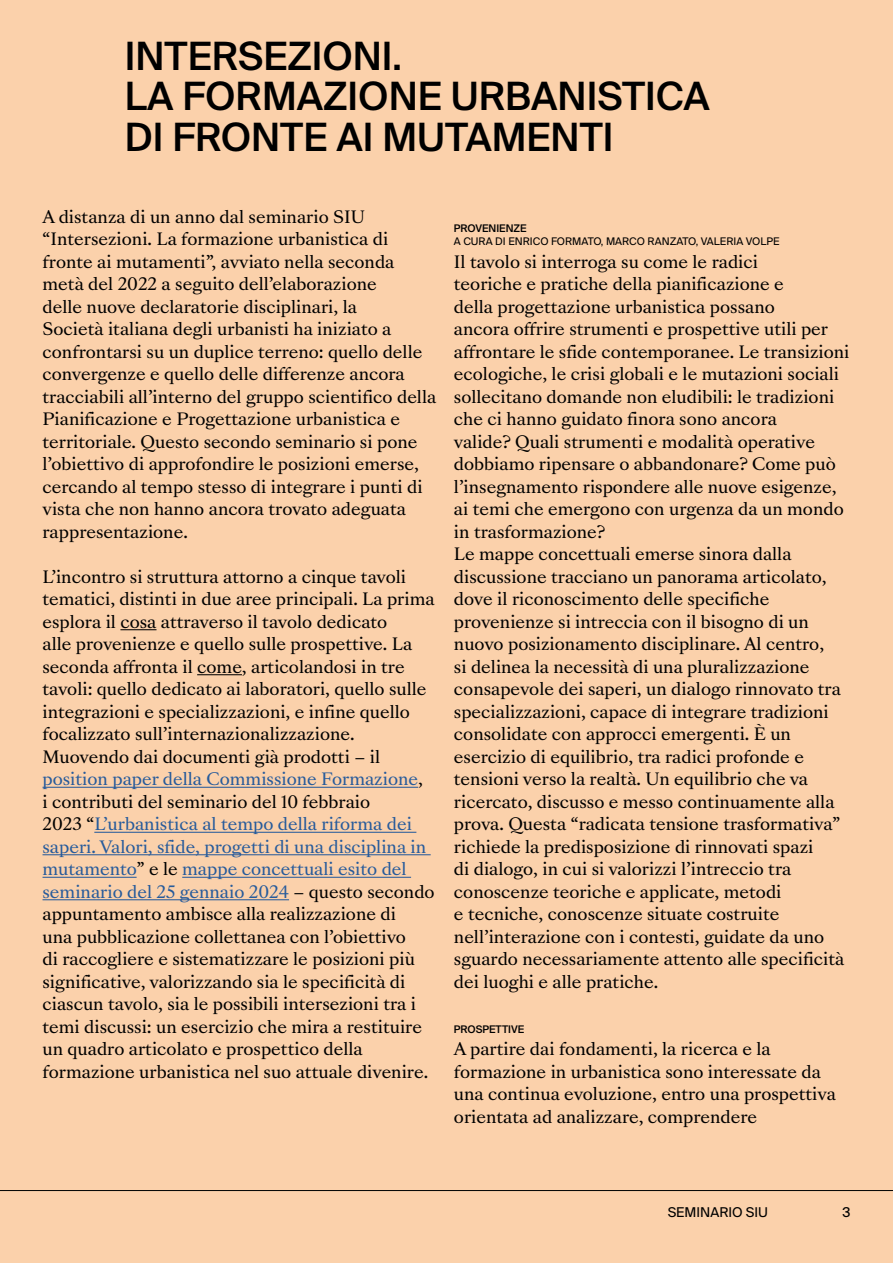
<style>
.page{position:relative;width:893px;height:1263px;background:#fbd1ab}
.page>*{position:absolute;margin:0;border:0;box-sizing:border-box;transform-origin:0 0}
.t1{font:500 39px/40.5px "Suisse Intl";color:#000}
.t2{font:16.5px/22.5px "Sang Bleu Versailles";color:#000}
.t3{font:13.5px "Suisse Intl";color:#000}
.t4{font:10.5px "Suisse Intl";color:#000}
.t5{font:500 10.5px "Suisse Intl";color:#000}
.s1{color:#275b9b}
</style>
<div class="page">
<hr style="left:0;top:1190px;width:893px;height:1px;background:#000">
<hr style="left:120px;top:629px;width:37px;height:1px;background:#000">
<hr style="left:197px;top:674px;width:45px;height:1px;background:#000">
<hr style="left:43px;top:787px;width:375px;height:1px;background:#275b9b">
<hr style="left:94px;top:832px;width:322px;height:1px;background:#275b9b">
<hr style="left:43px;top:854px;width:388px;height:1px;background:#275b9b">
<hr style="left:43px;top:877px;width:94px;height:1px;background:#275b9b">
<hr style="left:182px;top:877px;width:229px;height:1px;background:#275b9b">
<hr style="left:43px;top:899px;width:246px;height:1px;background:#275b9b">
<h1 class="t1" style="left:125px;top:36px;width:586px">INTERSEZIONI.<br>LA FORMAZIONE URBANISTICA<br>DI FRONTE AI MUTAMENTI</h1>
<p class="t2" style="left:43px;top:206px;width:395px">A distanza di un anno dal seminario SIU “Intersezioni. La formazione urbanistica di fronte ai mutamenti”, avviato nella seconda metà del 2022 a seguito dell’elaborazione<br>delle nuove declaratorie disciplinari, la<br>Società italiana degli urbanisti ha iniziato a confrontarsi su un duplice terreno: quello delle convergenze e quello delle differenze ancora tracciabili all’interno del gruppo scientifico della Pianificazione e Progettazione urbanistica e territoriale. Questo secondo seminario si pone l’obiettivo di approfondire le posizioni emerse, cercando al tempo stesso di integrare i punti di vista che non hanno ancora trovato adeguata rappresentazione.</p>
<p class="t2" style="left:43px;top:566px;width:394px">L’incontro si struttura attorno a cinque tavoli tematici, distinti in due aree principali. La prima esplora il cosa attraverso il tavolo dedicato<br>alle provenienze e quello sulle prospettive. La seconda affronta il come, articolandosi in tre tavoli: quello dedicato ai laboratori, quello sulle integrazioni e specializzazioni, e infine quello focalizzato sull’internazionalizzazione.<br>Muovendo dai documenti già prodotti – il <span class="s1">position paper della Commissione Formazione</span>,<br>i contributi del seminario del 10 febbraio<br>2023 “<span class="s1">L’urbanistica al tempo della riforma dei saperi. Valori, sfide, progetti di una disciplina in mutamento</span>” e le <span class="s1">mappe concettuali esito del seminario del 25 gennaio 2024</span> – questo secondo appuntamento ambisce alla realizzazione di<br>una pubblicazione collettanea con l’obiettivo<br>di raccogliere e sistematizzare le posizioni più significative, valorizzando sia le specificità di ciascun tavolo, sia le possibili intersezioni tra i temi discussi: un esercizio che mira a restituire un quadro articolato e prospettico della formazione urbanistica nel suo attuale divenire.</p>
<p class="t5" style="left:454px;top:222px;width:74px">PROVENIENZE</p>
<p class="t4" style="left:454px;top:235px;width:327px">A CURA DI ENRICO FORMATO, MARCO RANZATO, VALERIA VOLPE</p>
<p class="t2" style="left:454px;top:251px;width:397px">Il tavolo si interroga su come le radici<br>teoriche e pratiche della pianificazione e<br>della progettazione urbanistica possano<br>ancora offrire strumenti e prospettive utili per affrontare le sfide contemporanee. Le transizioni ecologiche, le crisi globali e le mutazioni sociali sollecitano domande non eludibili: le tradizioni che ci hanno guidato finora sono ancora<br>valide? Quali strumenti e modalità operative dobbiamo ripensare o abbandonare? Come può l’insegnamento rispondere alle nuove esigenze, ai temi che emergono con urgenza da un mondo in trasformazione?<br>Le mappe concettuali emerse sinora dalla discussione tracciano un panorama articolato, dove il riconoscimento delle specifiche provenienze si intreccia con il bisogno di un nuovo posizionamento disciplinare. Al centro,<br>si delinea la necessità di una pluralizzazione consapevole dei saperi, un dialogo rinnovato tra specializzazioni, capace di integrare tradizioni consolidate con approcci emergenti. È un esercizio di equilibrio, tra radici profonde e tensioni verso la realtà. Un equilibrio che va ricercato, discusso e messo continuamente alla prova. Questa “radicata tensione trasformativa” richiede la predisposizione di rinnovati spazi<br>di dialogo, in cui si valorizzi l’intreccio tra conoscenze teoriche e applicate, metodi<br>e tecniche, conoscenze situate costruite nell’interazione con i contesti, guidate da uno sguardo necessariamente attento alle specificità dei luoghi e alle pratiche.</p>
<p class="t5" style="left:454px;top:1023px;width:72px">PROSPETTIVE</p>
<p class="t2" style="left:454px;top:1038px;width:383px">A partire dai fondamenti, la ricerca e la formazione in urbanistica sono interessate da una continua evoluzione, entro una prospettiva orientata ad analizzare, comprendere</p>
<p class="t3" style="left:668px;top:1204px;width:102px">SEMINARIO SIU</p>
<p class="t3" style="left:842px;top:1204px;width:10px">3</p>
</div>
